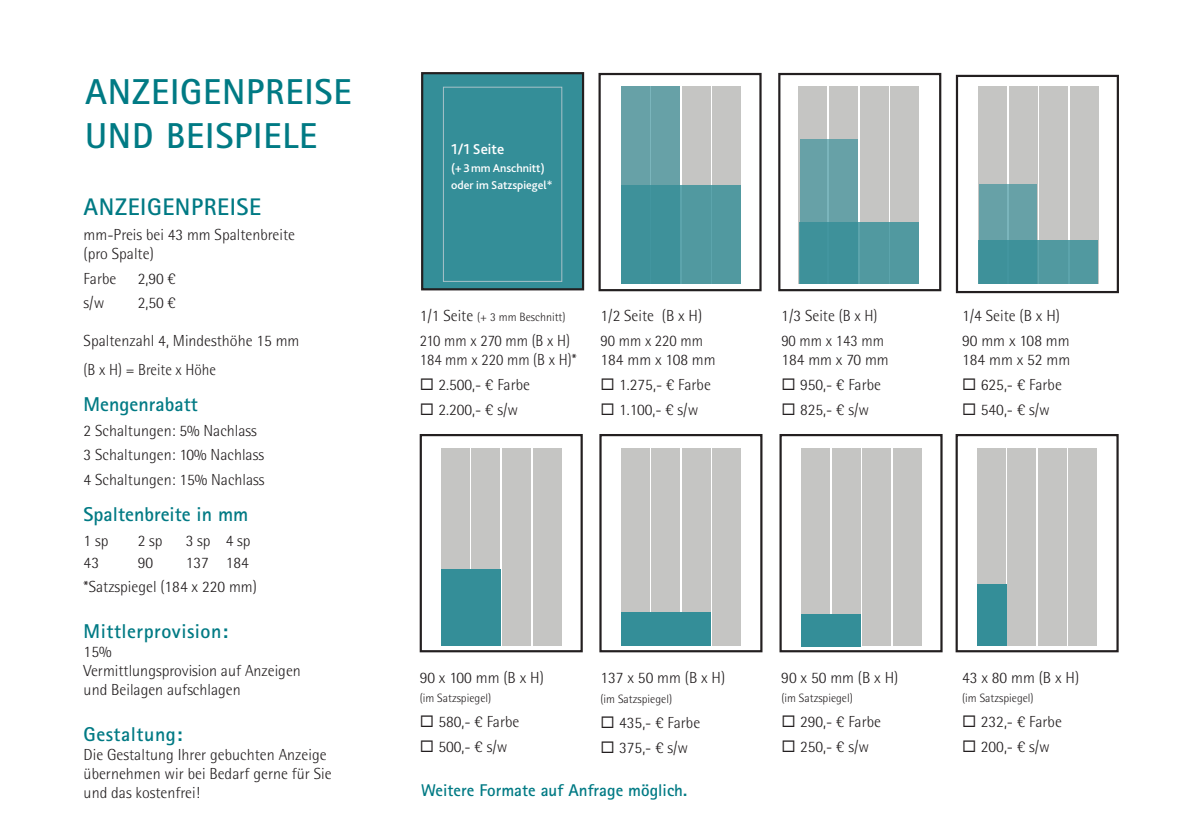
<style>
.page{position:relative;width:1191px;height:840px;background:#fff}
.page>*{position:absolute;margin:0;border:0;box-sizing:border-box;transform-origin:0 0}
.t1{font:700 36px/43.2px "Rotis Sans Serif Std";letter-spacing:.025em;color:#007a84}
.t2{font:700 24px "Rotis Sans Serif Std";letter-spacing:.025em;color:#007a84}
.t3{font:700 20px "Rotis Sans Serif Std";color:#007a84}
.t4{font:700 20px "Rotis Sans Serif Std";letter-spacing:.025em;color:#007a84}
.t5{font:700 17px "Rotis Sans Serif Std";color:#007a84}
.t6{font:300 16px/19px "Rotis Semi Sans Std";color:#231f20}
.t7{font:300 16px/19.2px "Rotis Semi Sans Std";color:#231f20;scale:.95 1}
.t8{font:500 15px "Bliss Pro";color:#fff}
.t9{font:300 12px "Rotis Semi Sans Std";color:#231f20}
.t10{font:500 11.8px/17.6px "Bliss Pro";color:#fff}
.s1{font-size:16px}
</style>
<div class="page">
<div style="left:682px;top:86px;width:28px;height:197px;background:#c5c5c3"></div>
<div style="left:713px;top:86px;width:28px;height:197px;background:#c5c5c3"></div>
<div style="left:799px;top:86px;width:28px;height:197px;background:#c5c5c3"></div>
<div style="left:829px;top:86px;width:28px;height:197px;background:#c5c5c3"></div>
<div style="left:860px;top:86px;width:28px;height:197px;background:#c5c5c3"></div>
<div style="left:890px;top:86px;width:28px;height:197px;background:#c5c5c3"></div>
<div style="left:978px;top:86px;width:28px;height:197px;background:#c5c5c3"></div>
<div style="left:1009px;top:86px;width:28px;height:197px;background:#c5c5c3"></div>
<div style="left:1039px;top:86px;width:28px;height:197px;background:#c5c5c3"></div>
<div style="left:1070px;top:86px;width:28px;height:197px;background:#c5c5c3"></div>
<div style="left:779px;top:434px;width:163px;height:218px;border:2px solid #231f20"></div>
<div style="left:598px;top:73px;width:163px;height:218px;border:2px solid #231f20"></div>
<div style="left:778px;top:73px;width:163px;height:218px;border:2px solid #231f20"></div>
<div style="left:621px;top:185px;width:120px;height:98px;background:#5199a0"></div>
<div style="left:801px;top:448px;width:28px;height:197px;background:#c5c5c3"></div>
<div style="left:832px;top:448px;width:28px;height:197px;background:#c5c5c3"></div>
<div style="left:862px;top:448px;width:28px;height:197px;background:#c5c5c3"></div>
<div style="left:893px;top:448px;width:28px;height:197px;background:#c5c5c3"></div>
<div style="left:800px;top:613px;width:60px;height:33px;background:#348e98"></div>
<div style="left:799px;top:222px;width:119px;height:61px;background:#5199a0"></div>
<div style="left:978px;top:239px;width:120px;height:44px;background:#5199a0"></div>
<div style="left:420px;top:434px;width:163px;height:218px;border:2px solid #231f20"></div>
<div style="left:599px;top:434px;width:163px;height:218px;border:2px solid #231f20"></div>
<div style="left:621px;top:448px;width:28px;height:197px;background:#c5c5c3"></div>
<div style="left:651px;top:448px;width:29px;height:197px;background:#c5c5c3"></div>
<div style="left:682px;top:448px;width:28px;height:197px;background:#c5c5c3"></div>
<div style="left:712px;top:448px;width:29px;height:197px;background:#c5c5c3"></div>
<div style="left:622px;top:612px;width:89px;height:33px;background:#348e98"></div>
<div style="left:422px;top:73px;width:161px;height:216px;background:#348e98"></div>
<div style="left:421px;top:72px;width:163px;height:218px;border:2px solid #231f20"></div>
<div style="left:956px;top:75px;width:163px;height:218px;border:2px solid #231f20"></div>
<div style="left:441px;top:448px;width:28px;height:197px;background:#c5c5c3"></div>
<div style="left:472px;top:448px;width:28px;height:197px;background:#c5c5c3"></div>
<div style="left:502px;top:448px;width:28px;height:197px;background:#c5c5c3"></div>
<div style="left:533px;top:448px;width:28px;height:197px;background:#c5c5c3"></div>
<div style="left:441px;top:569px;width:60px;height:76px;background:#348e98"></div>
<svg style="left:800px;top:139px;width:57px;height:144px;background:#569aa1"></svg>
<svg style="left:979px;top:184px;width:58px;height:99px;background:#559aa1"></svg>
<svg style="left:622px;top:86px;width:58px;height:197px;background:#5399a0"></svg>
<div style="left:955px;top:434px;width:163px;height:218px;border:2px solid #231f20"></div>
<div style="left:977px;top:448px;width:28px;height:197px;background:#c5c5c3"></div>
<div style="left:1007px;top:448px;width:29px;height:197px;background:#c5c5c3"></div>
<div style="left:1038px;top:448px;width:28px;height:197px;background:#c5c5c3"></div>
<div style="left:1068px;top:448px;width:29px;height:197px;background:#c5c5c3"></div>
<div style="left:977px;top:584px;width:29px;height:61px;background:#348e98"></div>
<div style="left:443px;top:87px;width:119px;height:194px;border:1px solid #a8c2c9"></div>
<h1 class="t1" style="left:85px;top:70px;width:268px">ANZEIGENPREISE<br>UND BEISPIELE</h1>
<h2 class="t2" style="left:84px;top:192px;width:179px">ANZEIGENPREISE</h2>
<p class="t6" style="left:84px;top:225px;width:213px">mm-Preis bei 43 mm Spaltenbreite (pro Spalte)</p>
<p class="t6" style="left:84px;top:268px;width:34px">Farbe</p>
<p class="t6" style="left:138px;top:268px;width:40px">2,90 €</p>
<p class="t6" style="left:84px;top:293px;width:22px">s/w</p>
<p class="t6" style="left:138px;top:293px;width:40px">2,50 €</p>
<p class="t6" style="left:84px;top:326px;width:217px;line-height:28.4px">Spaltenzahl 4, Mindesthöhe 15 mm (B x H) = Breite x Höhe</p>
<p class="t3" style="left:84px;top:391px;width:116px">Mengenrabatt</p>
<p class="t6" style="left:84px;top:417px;width:182px;line-height:24.6px">2 Schaltungen: 5% Nachlass<br>3 Schaltungen: 10% Nachlass<br>4 Schaltungen: 15% Nachlass</p>
<p class="t3" style="left:84px;top:501px;width:166px">Spaltenbreite in mm</p>
<p class="t6" style="left:84px;top:530px;width:26px">1 sp</p>
<p class="t6" style="left:138px;top:530px;width:26px">2 sp</p>
<p class="t6" style="left:186px;top:530px;width:66px">3 sp 4 sp</p>
<p class="t6" style="left:84px;top:552px;width:17px">43</p>
<p class="t6" style="left:138px;top:552px;width:17px">90</p>
<p class="t6" style="left:84px;top:550px;width:175px;line-height:24px;text-indent:102px">137 184 *Satzspiegel (184 x 220 mm)</p>
<p class="t4" style="left:84px;top:618px;width:146px">Mittlerprovision:</p>
<p class="t6" style="left:84px;top:641px;width:219px">15%<br>Vermittlungsprovision auf Anzeigen und Beilagen aufschlagen</p>
<p class="t4" style="left:84px;top:720px;width:100px">Gestaltung:</p>
<p class="t6" style="left:84px;top:744px;width:249px">Die Gestaltung Ihrer gebuchten Anzeige übernehmen wir bei Bedarf gerne für Sie und das kostenfrei!</p>
<p class="t8" style="left:451px;top:139px;width:55px">1/1 Seite</p>
<p class="t10" style="left:451px;top:159px;width:103px">(+ 3mm Anschnitt) oder im Satzspiegel*</p>
<p class="t9" style="left:420px;top:309px;width:147px"><span class="s1">1/1 Seite</span> (+ 3 mm Beschnitt)</p>
<p class="t7" style="left:420px;top:330px;width:166px">210 mm x 270 mm (B x H)<br>184 mm x 220 mm (B x H)*</p>
<p class="t6" style="left:420px;top:374px;width:112px">◻ 2.500,- € Farbe</p>
<p class="t6" style="left:420px;top:399px;width:100px">◻ 2.200,- € s/w</p>
<p class="t6" style="left:600px;top:303px;width:104px;line-height:24.8px">1/2 Seite (B x H)<br>90 mm x 220 mm</p>
<p class="t6" style="left:600px;top:350px;width:117px">184 mm x 108 mm</p>
<p class="t6" style="left:600px;top:374px;width:112px">◻ 1.275,- € Farbe</p>
<p class="t6" style="left:600px;top:399px;width:99px">◻ 1.100,- € s/w</p>
<p class="t6" style="left:781px;top:303px;width:104px;line-height:24.8px">1/3 Seite (B x H)<br>90 mm x 143 mm</p>
<p class="t6" style="left:781px;top:350px;width:109px">184 mm x 70 mm</p>
<p class="t6" style="left:781px;top:374px;width:101px">◻ 950,- € Farbe</p>
<p class="t6" style="left:781px;top:399px;width:89px">◻ 825,- € s/w</p>
<p class="t6" style="left:962px;top:303px;width:109px;line-height:24.8px">1/4 Seite (B x H)<br>90 mm x 108 mm</p>
<p class="t6" style="left:962px;top:350px;width:110px">184 mm x 52 mm</p>
<p class="t6" style="left:962px;top:374px;width:101px">◻ 625,- € Farbe</p>
<p class="t6" style="left:962px;top:399px;width:89px">◻ 540,- € s/w</p>
<p class="t6" style="left:420px;top:667px;width:126px">90 x 100 mm (B x H)</p>
<p class="t9" style="left:420px;top:691px;width:73px">(im Satzspiegel)</p>
<p class="t6" style="left:420px;top:711px;width:101px">◻ 580,- € Farbe</p>
<p class="t6" style="left:420px;top:736px;width:89px">◻ 500,- € s/w</p>
<p class="t6" style="left:600px;top:667px;width:126px">137 x 50 mm (B x H)</p>
<p class="t9" style="left:600px;top:691px;width:73px">(im Satzspiegel)</p>
<p class="t6" style="left:600px;top:712px;width:101px">◻ 435,- € Farbe</p>
<p class="t6" style="left:600px;top:737px;width:89px">◻ 375,- € s/w</p>
<p class="t5" style="left:421px;top:779px;width:267px">Weitere Formate auf Anfrage möglich.</p>
<p class="t6" style="left:781px;top:667px;width:119px">90 x 50 mm (B x H)</p>
<p class="t9" style="left:781px;top:691px;width:73px">(im Satzspiegel)</p>
<p class="t6" style="left:781px;top:711px;width:101px">◻ 290,- € Farbe</p>
<p class="t6" style="left:781px;top:736px;width:89px">◻ 250,- € s/w</p>
<p class="t6" style="left:962px;top:667px;width:119px">43 x 80 mm (B x H)</p>
<p class="t9" style="left:962px;top:691px;width:73px">(im Satzspiegel)</p>
<p class="t6" style="left:962px;top:711px;width:101px">◻ 232,- € Farbe</p>
<p class="t6" style="left:962px;top:736px;width:89px">◻ 200,- € s/w</p>
</div>
